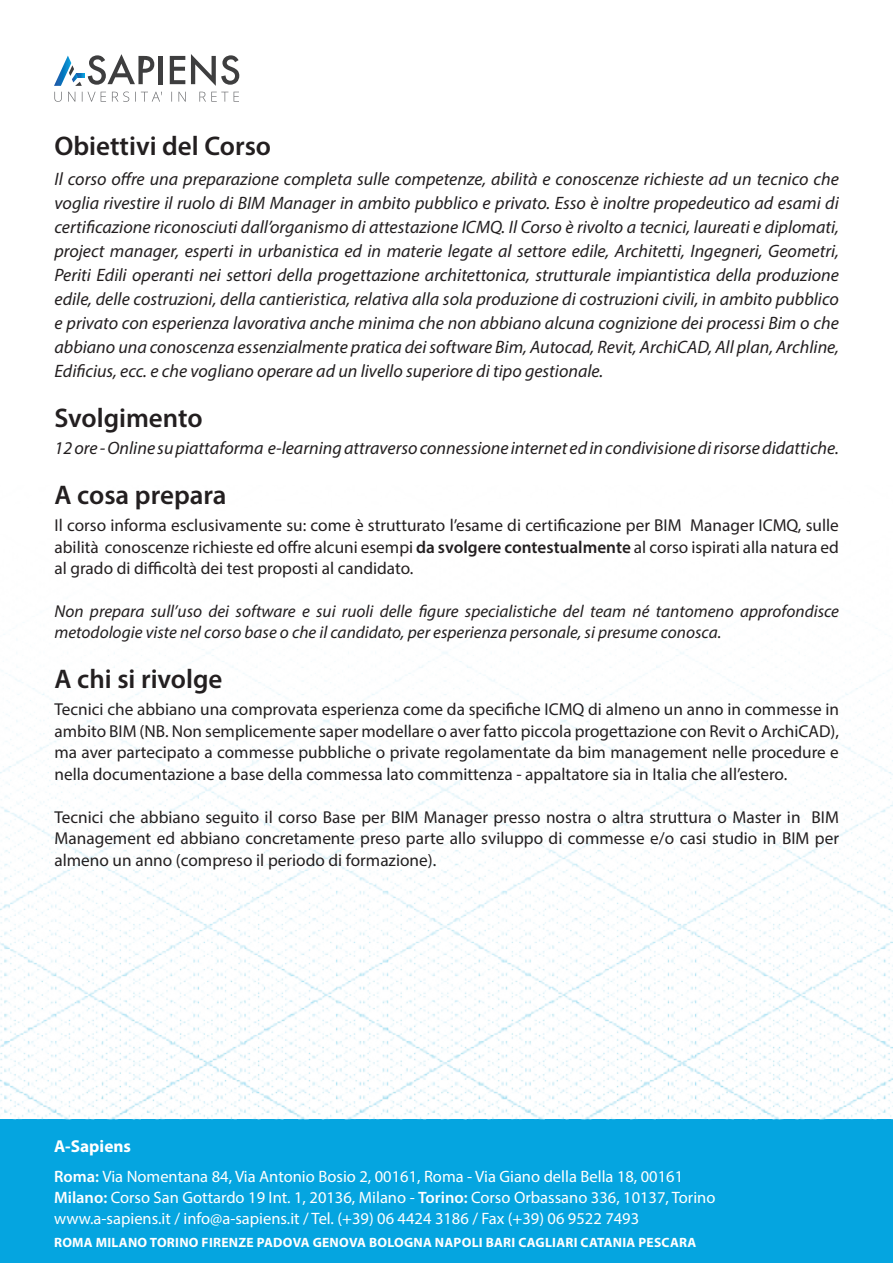
<style>
.page{position:relative;width:893px;height:1263px;background:#fff}
.page>*{position:absolute;margin:0;border:0;box-sizing:border-box;transform-origin:0 0}
.t1{font:600 27px "Myriad Pro";color:#231f20}
.t2{font:italic 18px/24px "Myriad Pro";color:#231f20;text-align:justify}
.t3{font:17.25px/21.5px "Myriad Pro";color:#231f20;text-align:justify}
.t4{font:italic 17.25px/21.5px "Myriad Pro";color:#231f20}
.t5{font:700 17.25px "Myriad Pro";color:#fff}
.t6{font:16.5px/21.3px "Myriad Pro";color:#fff}
.t7{font:700 13.5px "Myriad Pro";letter-spacing:.02em;color:#fff}
.s1{font-weight:600}
</style>
<div class="page">
<div style="left:0;top:1119px;width:893px;height:144px;background:#05a5e0"></div>
<svg style="left:54px;top:54px;width:100px;height:32px"></svg>
<hr style="left:159px;top:56px;width:4px;height:28px;background:#3e3e3f">
<svg style="left:170px;top:56px;width:15px;height:28px"></svg>
<svg style="left:191px;top:54px;width:48px;height:32px"></svg>
<svg style="left:54px;top:92px;width:108px;height:10px"></svg>
<svg style="left:171px;top:92px;width:68px;height:10px"></svg>
<img style="left:0;top:628px;width:892px;height:491px">
<h1 class="t1" style="left:55px;top:129px;width:218px">Obiettivi del Corso</h1>
<p class="t2" style="left:55px;top:167px;width:786px">Il corso offre una preparazione completa sulle competenze, abilità e conoscenze richieste ad un tecnico che voglia rivestire il ruolo di BIM Manager in ambito pubblico e privato. Esso è inoltre propedeutico ad esami di certificazione riconosciuti dall’organismo di attestazione ICMQ. Il Corso è rivolto a tecnici, laureati e diplomati, project manager, esperti in urbanistica ed in materie legate al settore edile, Architetti, Ingegneri, Geometri, Periti Edili operanti nei settori della progettazione architettonica, strutturale impiantistica della produzione edile, delle costruzioni, della cantieristica, relativa alla sola produzione di costruzioni civili, in ambito pubblico e privato con esperienza lavorativa anche minima che non abbiano alcuna cognizione dei processi Bim o che abbiano una conoscenza essenzialmente pratica dei software Bim, Autocad, Revit, ArchiCAD, All plan, Archline, Edificius, ecc. e che vogliano operare ad un livello superiore di tipo gestionale.</p>
<h1 class="t1" style="left:55px;top:401px;width:150px">Svolgimento</h1>
<p class="t2" style="left:55px;top:436px;width:786px">12 ore - Online su piattaforma e-learning attraverso connessione internet ed in condivisione di risorse didattiche.</p>
<h1 class="t1" style="left:55px;top:478px;width:174px">A cosa prepara</h1>
<p class="t3" style="left:55px;top:514px;width:786px">Il corso informa esclusivamente su: come è strutturato l’esame di certificazione per BIM Manager ICMQ, sulle abilità conoscenze richieste ed offre alcuni esempi <span class="s1">da svolgere contestualmente</span> al corso ispirati alla natura ed al grado di difficoltà dei test proposti al candidato.</p>
<p class="t4" style="left:55px;top:600px;width:786px">Non prepara sull’uso dei software e sui ruoli delle figure specialistiche del team né tantomeno approfondisce metodologie viste nel corso base o che il candidato, per esperienza personale, si presume conosca.</p>
<h1 class="t1" style="left:55px;top:662px;width:170px">A chi si rivolge</h1>
<p class="t3" style="left:55px;top:699px;width:786px">Tecnici che abbiano una comprovata esperienza come da specifiche ICMQ di almeno un anno in commesse in ambito BIM (NB. Non semplicemente saper modellare o aver fatto piccola progettazione con Revit o ArchiCAD), ma aver partecipato a commesse pubbliche o private regolamentate da bim management nelle procedure e nella documentazione a base della commessa lato committenza - appaltatore sia in Italia che all’estero.</p>
<p class="t3" style="left:55px;top:806px;width:786px">Tecnici che abbiano seguito il corso Base per BIM Manager presso nostra o altra struttura o Master in BIM Management ed abbiano concretamente preso parte allo sviluppo di commesse e/o casi studio in BIM per almeno un anno (compreso il periodo di formazione).</p>
<p class="t5" style="left:54px;top:1135px;width:79px">A-Sapiens</p>
<p class="t6" style="left:54px;top:1165px;width:663px"><span class="s1">Roma:</span> Via Nomentana 84, Via Antonio Bosio 2, 00161, Roma - Via Giano della Bella 18, 00161<br><span class="s1">Milano:</span> Corso San Gottardo 19 Int. 1, 20136, Milano - <span class="s1">Torino:</span> Corso Orbassano 336, 10137, Torino www.a-sapiens.it / info@a-sapiens.it / Tel. (+39) 06 4424 3186 / Fax (+39) 06 9522 7493</p>
<p class="t7" style="left:54px;top:1233px;width:644px">ROMA MILANO TORINO FIRENZE PADOVA GENOVA BOLOGNA NAPOLI BARI CAGLIARI CATANIA PESCARA</p>
</div>
